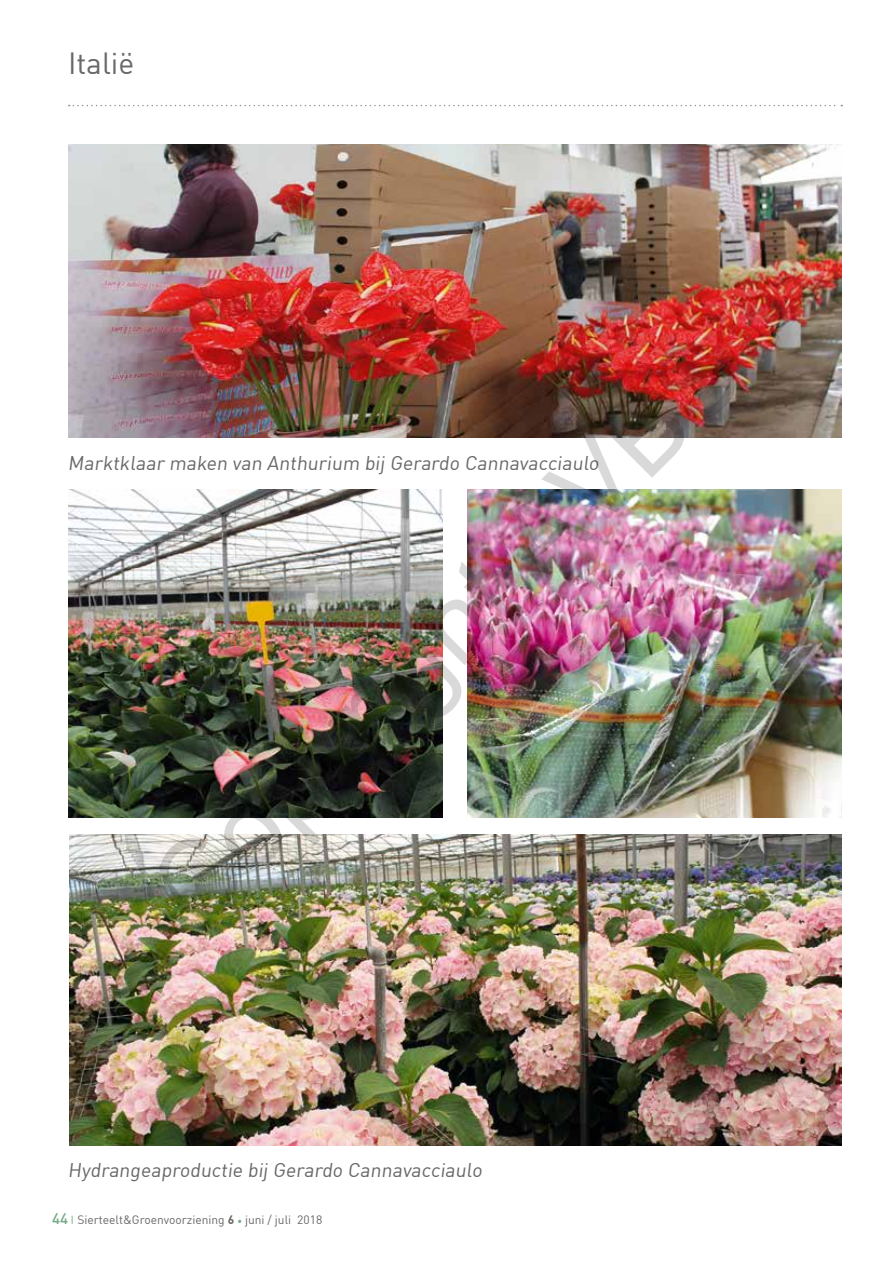
<style>
.page{position:relative;width:893px;height:1263px;background:#fff}
.page>*{position:absolute;margin:0;border:0;box-sizing:border-box;transform-origin:0 0}
.t1{font:108px "Arial";color:rgb(0 0 0/.15)}
.t2{font:30px "DIN Offc Pro";color:#686867}
.t3{font:19.5px "DIN Offc Pro";color:#686867}
.t4{font:12px "DIN Offc Pro";color:#686867}
.s1{font-weight:500;font-size:15px;color:#73aa84}
.s2{font-weight:700}
.s3{font-family:"Minion Pro";color:#73aa84}
</style>
<div class="page">
<svg style="left:69px;top:105px;width:773px;height:1px"></svg>
<img style="left:69px;top:835px;width:773px;height:310px">
<img style="left:468px;top:490px;width:374px;height:328px">
<img style="left:68px;top:490px;width:374px;height:328px">
<img style="left:68px;top:145px;width:774px;height:293px">
<h2 class="t2" style="left:68px;top:40px;width:68px">Italië</h2>
<h1 class="t1" style="left:120px;top:856px;width:782px;rotate:-45deg">Copyright AVBS</h1>
<p class="t3" style="left:68px;top:448px;width:536px">Marktklaar maken van Anthurium bij Gerardo Cannavacciaulo</p>
<p class="t3" style="left:68px;top:1155px;width:419px">Hydrangeaproductie bij Gerardo Cannavacciaulo</p>
<p class="t4" style="left:52px;top:1210px;width:272px"><span class="s1">44</span> Sierteelt&amp;Groenvoorziening <span class="s2">6</span> <span class="s3">•</span> juni / juli 2018</p>
</div>
